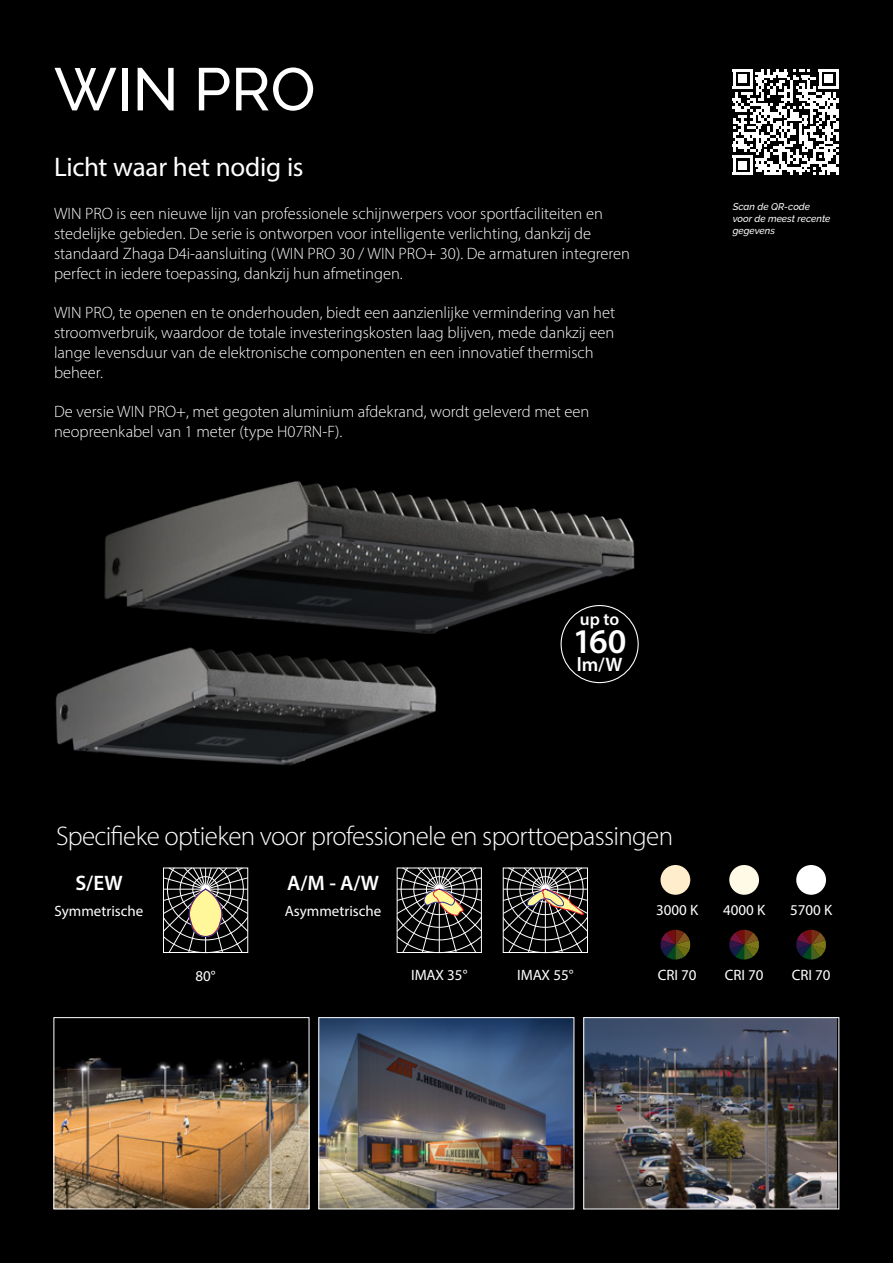
<style>
.page{position:relative;width:893px;height:1263px;background:#000}
.page>*{position:absolute;margin:0;border:0;box-sizing:border-box;transform-origin:0 0}
.t1{font:500 60px "Raleway";color:#fff}
.t2{font:600 34.8px "Myriad Pro";color:#fff}
.t3{font:300 27px "Myriad Pro";letter-spacing:-.025em;color:#fff}
.t4{font:27px "Myriad Pro";letter-spacing:-.01em;color:#fff}
.t5{font:600 21px "Myriad Pro";color:#fff}
.t6{font:600 19.5px "Myriad Pro";color:#fff}
.t7{font:600 17.4px "Myriad Pro";color:#fff}
.t8{font:300 16.5px/19.8px "Myriad Pro";color:#fff}
.t9{font:15px "Myriad Pro";color:#fff}
.t10{font:italic 500 9.75px/12px "Raleway";color:#fff}
</style>
<div class="page">
<img style="left:320px;top:1019px;width:252px;height:188px">
<div style="left:318px;top:1017px;width:256px;height:192px;border:1px solid #fff"></div>
<img style="left:585px;top:1019px;width:252px;height:188px">
<div style="left:583px;top:1017px;width:256px;height:192px;border:1px solid #fff"></div>
<img style="left:56px;top:1057px;width:251px;height:150px">
<div style="left:54px;top:1017px;width:255px;height:192px;border:1px solid #fff"></div>
<svg style="left:163px;top:867px;width:85px;height:86px"></svg>
<img style="left:104px;top:481px;width:535px;height:171px">
<img style="left:55px;top:633px;width:385px;height:132px">
<div style="left:660px;top:865px;width:30px;height:30px;background:#ffedcc;border-radius:50%"></div>
<div style="left:729px;top:865px;width:30px;height:30px;background:#fffae6;border-radius:50%"></div>
<div style="left:796px;top:865px;width:30px;height:30px;background:#fff;border-radius:50%"></div>
<svg style="left:660px;top:930px;width:30px;height:29px"></svg>
<svg style="left:729px;top:930px;width:30px;height:29px"></svg>
<svg style="left:796px;top:930px;width:30px;height:29px"></svg>
<svg style="left:503px;top:867px;width:85px;height:86px"></svg>
<svg style="left:397px;top:867px;width:85px;height:86px"></svg>
<div style="left:561px;top:605px;width:78px;height:78px;border:1px solid #fff;border-radius:50%"></div>
<svg style="left:733px;top:69px;width:106px;height:106px"></svg>
<h1 class="t1" style="left:54px;top:55px;width:263px">WIN PRO</h1>
<h3 class="t4" style="left:54px;top:151px;width:251px">Licht waar het nodig is</h3>
<p class="t8" style="left:54px;top:204px;width:578px">WIN PRO is een nieuwe lijn van professionele schijnwerpers voor sportfaciliteiten en stedelijke gebieden. De serie is ontworpen voor intelligente verlichting, dankzij de standaard Zhaga D4i-aansluiting (WIN PRO 30 / WIN PRO+ 30). De armaturen integreren perfect in iedere toepassing, dankzij hun afmetingen.</p>
<p class="t8" style="left:54px;top:303px;width:563px">WIN PRO, te openen en te onderhouden, biedt een aanzienlijke vermindering van het stroomverbruik, waardoor de totale investeringskosten laag blijven, mede dankzij een lange levensduur van de elektronische componenten en een innovatief thermisch beheer.</p>
<p class="t8" style="left:54px;top:402px;width:537px">De versie WIN PRO+, met gegoten aluminium afdekrand, wordt geleverd met een neopreenkabel van 1 meter (type H07RN-F).</p>
<p class="t10" style="left:733px;top:200px;width:99px">Scan de QR-code voor de meest recente gegevens</p>
<p class="t7" style="left:580px;top:608px;width:41px">up to</p>
<h2 class="t2" style="left:573px;top:619px;width:55px">160</h2>
<p class="t6" style="left:577px;top:652px;width:47px">lm/W</p>
<h3 class="t3" style="left:56px;top:820px;width:619px">Specifieke optieken voor professionele en sporttoepassingen</h3>
<p class="t5" style="left:75px;top:869px;width:49px">S/EW</p>
<p class="t5" style="left:287px;top:869px;width:93px">A/M - A/W</p>
<p class="t9" style="left:55px;top:902px;width:90px">Symmetrische</p>
<p class="t9" style="left:285px;top:901px;width:98px">Asymmetrische</p>
<p class="t9" style="left:656px;top:901px;width:44px">3000 K</p>
<p class="t9" style="left:723px;top:901px;width:44px">4000 K</p>
<p class="t9" style="left:790px;top:901px;width:44px">5700 K</p>
<p class="t9" style="left:196px;top:967px;width:22px">80°</p>
<p class="t9" style="left:725px;top:966px;width:40px">CRI 70</p>
<p class="t9" style="left:792px;top:966px;width:40px">CRI 70</p>
<p class="t9" style="left:658px;top:966px;width:40px">CRI 70</p>
<p class="t9" style="left:411px;top:966px;width:58px">IMAX 35°</p>
<p class="t9" style="left:517px;top:966px;width:58px">IMAX 55°</p>
</div>
